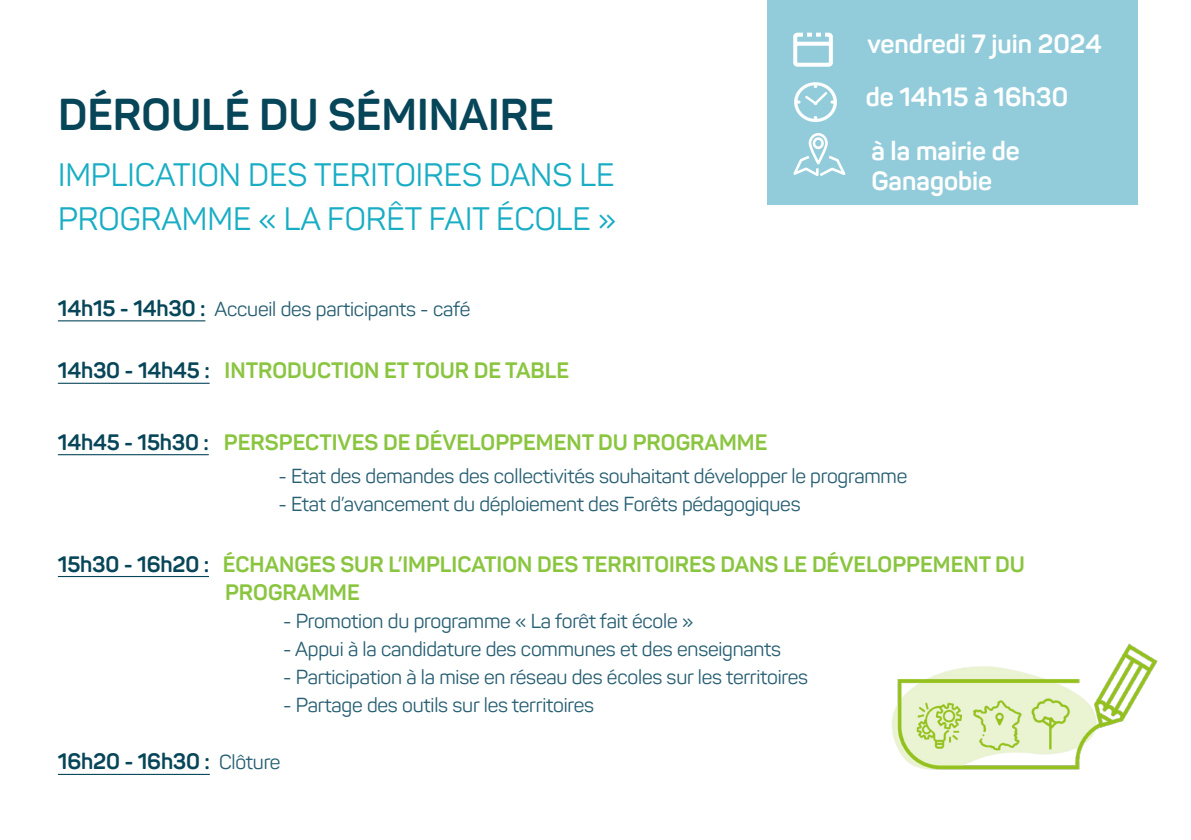
<style>
.page{position:relative;width:1191px;height:840px;background:#fff}
.page>*{position:absolute;margin:0;border:0;box-sizing:border-box;transform-origin:0 0}
.t1{font:700 44px "Panton";color:#074559}
.t2{font:32px "Panton";color:#18adc4}
.t3{font:700 26px/30px "Panton";color:#fff}
.t4{font:700 22px/28px "Panton";color:#8ac540}
.t5{font:700 22px "Panton";letter-spacing:-.01em;color:#074559}
.t6{font:20px "Panton";letter-spacing:-.01em;color:#265e72}
.s1{font-weight:700;font-size:22px;color:#074559}
.s2{color:#074559}
.s3{font-weight:400;font-size:20px;color:#265e72}
</style>
<div class="page">
<hr style="left:58px;top:320px;width:147px;height:1px;background:#074559">
<hr style="left:58px;top:382px;width:152px;height:1px;background:#074559">
<hr style="left:58px;top:454px;width:151px;height:1px;background:#074559">
<hr style="left:58px;top:575px;width:151px;height:1px;background:#074559">
<hr style="left:58px;top:773px;width:152px;height:1px;background:#074559">
<img style="left:892px;top:643px;width:266px;height:127px">
<div style="left:767px;top:0;width:371px;height:204px;background:#92ccdb"></div>
<svg style="left:793px;top:133px;width:53px;height:43px"></svg>
<img style="left:794px;top:82px;width:42px;height:39px">
<svg style="left:793px;top:32px;width:40px;height:35px"></svg>
<p class="t1" style="left:58px;top:87px;width:497px">DÉROULÉ DU SÉMINAIRE</p>
<p class="t2" style="left:58px;top:154px;width:558px">IMPLICATION DES TERITOIRES DANS LE</p>
<p class="t2" style="left:58px;top:198px;width:559px">PROGRAMME « LA FORÊT FAIT ÉCOLE »</p>
<p class="t6" style="left:58px;top:296px;width:414px"><span class="s1">14h15 - 14h30 :</span> Accueil des participants - café</p>
<p class="t4" style="left:58px;top:356px;width:513px"><span class="s2">14h30 - 14h45 :</span> INTRODUCTION ET TOUR DE TABLE</p>
<p class="t3" style="left:867px;top:29px;width:236px">vendredi 7 juin 2024</p>
<p class="t3" style="left:865px;top:82px;width:204px">de 14h15 à 16h30</p>
<p class="t3" style="left:871px;top:135px;width:150px">à la mairie de<br>Ganagobie</p>
<p class="t4" style="left:58px;top:427px;width:711px"><span class="s2">14h45 - 15h30 :</span> PERSPECTIVES DE DÉVELOPPEMENT DU PROGRAMME</p>
<p class="t6" style="left:278px;top:464px;width:630px">- Etat des demandes des collectivités souhaitant développer le programme</p>
<p class="t6" style="left:278px;top:492px;width:523px">- Etat d’avancement du déploiement des Forêts pédagogiques</p>
<p class="t4" style="left:225px;top:549px;width:801px;text-indent:-167px"><span class="s2">15h30 - 16h20 :</span> ÉCHANGES SUR L’IMPLICATION DES TERRITOIRES DANS LE DÉVELOPPEMENT DU<br>PROGRAMME</p>
<p class="t6" style="left:283px;top:608px;width:412px">- Promotion du programme « La forêt fait école »</p>
<p class="t6" style="left:283px;top:636px;width:499px">- Appui à la candidature des communes et des enseignants</p>
<p class="t6" style="left:283px;top:664px;width:526px">- Participation à la mise en réseau des écoles sur les territoires</p>
<p class="t6" style="left:283px;top:692px;width:312px">- Partage des outils sur les territoires</p>
<p class="t5" style="left:58px;top:747px;width:224px">16h20 - 16h30 : <span class="s3">Clôture</span></p>
</div>
